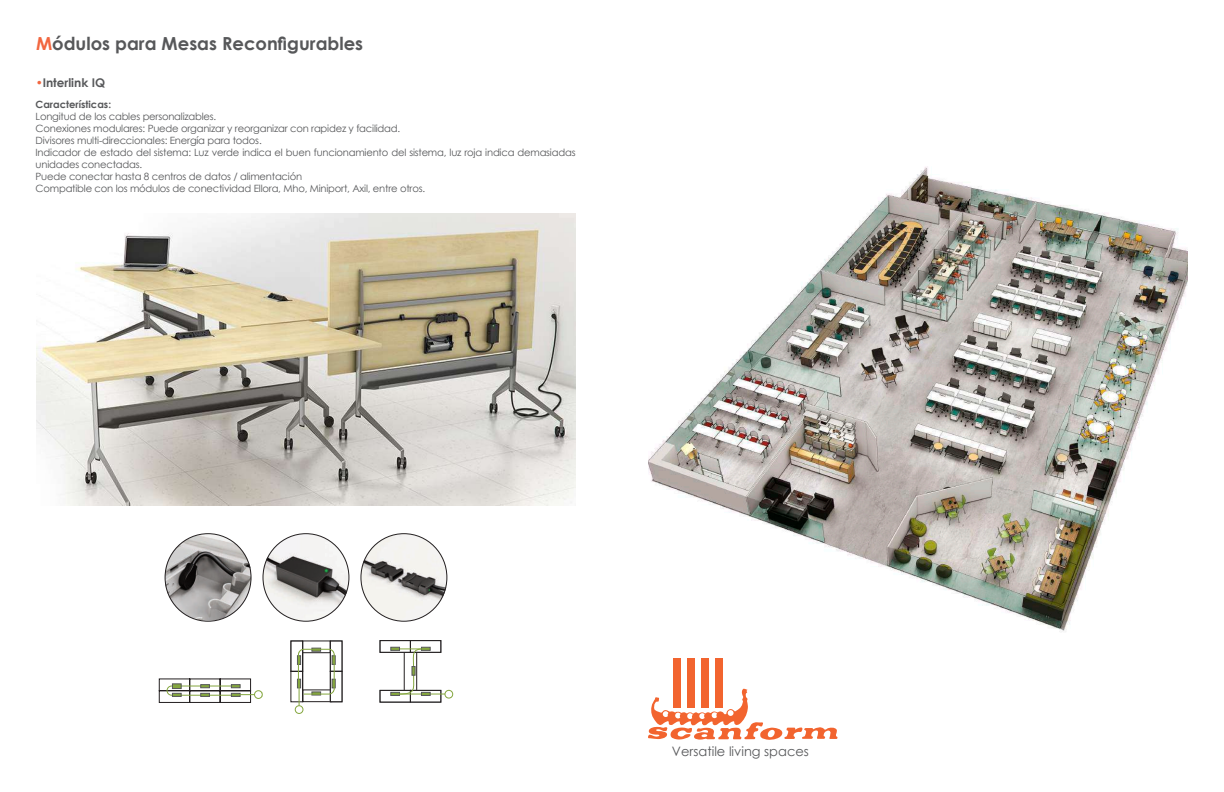
<style>
.page{position:relative;width:1224px;height:792px;background:#fff}
.page>*{position:absolute;margin:0;border:0;box-sizing:border-box;transform-origin:0 0}
.t1{font:700 18px "Century Gothic";color:#57585a}
.t2{font:13px "Century Gothic";color:#57585a}
.t3{font:700 12px "Century Gothic";color:#57585a}
.t4{font:10px/12px "Century Gothic";letter-spacing:-.02em;color:#57585a}
.t5{font:700 10px "Century Gothic";color:#57585a}
.s1{color:#f26740}
</style>
<div class="page">
<img style="left:36px;top:214px;width:540px;height:291px">
<svg style="left:159px;top:678px;width:104px;height:25px"></svg>
<div style="left:330px;top:671px;width:12px;height:31px;border:1px solid #231f20"></div>
<div style="left:295px;top:705px;width:8px;height:9px;border:1px solid #84a63e;border-radius:50%"></div>
<div style="left:380px;top:640px;width:31px;height:13px;border:1px solid #231f20"></div>
<div style="left:410px;top:640px;width:31px;height:13px;border:1px solid #231f20"></div>
<div style="left:410px;top:690px;width:31px;height:12px;border:1px solid #231f20"></div>
<hr style="left:393px;top:694px;width:52px;height:1px;background:#84a63e">
<svg style="left:444px;top:690px;width:9px;height:9px"></svg>
<svg style="left:391px;top:647px;width:39px;height:49px"></svg>
<svg style="left:297px;top:648px;width:38px;height:58px"></svg>
<svg style="left:164px;top:533px;width:284px;height:89px"></svg>
<img style="left:648px;top:166px;width:540px;height:466px">
<div style="left:674px;top:659px;width:7px;height:49px;background:#f2642f"></div>
<div style="left:688px;top:659px;width:7px;height:49px;background:#f2642f"></div>
<div style="left:702px;top:659px;width:7px;height:49px;background:#f2642f"></div>
<div style="left:715px;top:659px;width:7px;height:49px;background:#f2642f"></div>
<svg style="left:648px;top:688px;width:190px;height:52px"></svg>
<h1 class="t1" style="left:36px;top:29px;width:329px"><span class="s1">M</span>ódulos para Mesas Reconfigurables</h1>
<p class="t3" style="left:36px;top:74px;width:71px"><span class="s1">•</span>Interlink IQ</p>
<p class="t5" style="left:36px;top:96px;width:77px">Características:</p>
<p class="t4" style="left:36px;top:110px;width:541px">Longitud de los cables personalizables.<br>Conexiones modulares: Puede organizar y reorganizar con rapidez y facilidad.<br>Divisores multi-direccionales: Energía para todos.<br>Indicador de estado del sistema: Luz verde indica el buen funcionamiento del sistema, luz roja indica demasiadas unidades conectadas.<br>Puede conectar hasta 8 centros de datos / alimentación<br>Compatible con los módulos de conectividad Ellora, Mho, Miniport, Axil, entre otros.</p>
<h2 class="t2" style="left:672px;top:742px;width:139px">Versatile living spaces</h2>
</div>
